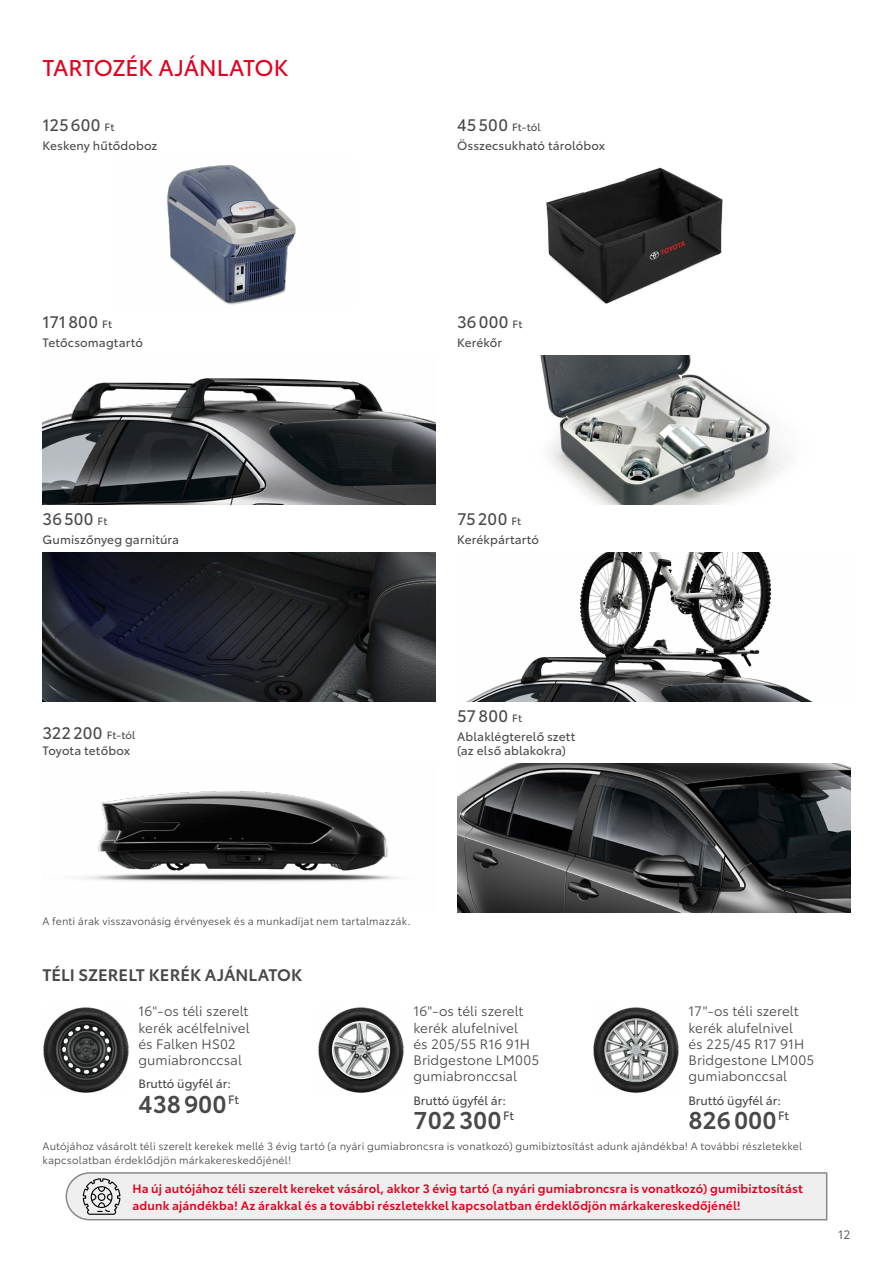
<style>
.page{position:relative;width:893px;height:1263px;background:#fff}
.page>*{position:absolute;margin:0;border:0;box-sizing:border-box;transform-origin:0 0}
.t1{font:600 24px "Toyota Type";color:#494948}
.t2{font:22.5px "Toyota Type";letter-spacing:-.015em;color:#e3001f}
.t3{font:16.5px "Toyota Type";letter-spacing:.03em;color:#494948}
.t4{font:600 16.5px "Toyota Type";color:#494948}
.t5{font:13.5px/16.2px "Toyota Type";letter-spacing:.005em;color:#494948}
.t6{font:600 12px/16.5px "Toyota Type";letter-spacing:.015em;color:#e3001f}
.t7{font:12px/14.4px "Toyota Type";letter-spacing:.01em;color:#494948}
.t8{font:12px "Toyota Type";color:#494948}
.t9{font:10.5px/13.5px "Toyota Type";letter-spacing:.01em;color:#494948}
.t10{font:10.5px "Toyota Type";color:#494948}
.s1{font-size:10.5px}
.s2{font-size:16.5px}
</style>
<div class="page">
<img style="left:318px;top:1007px;width:86px;height:86px">
<img style="left:333px;top:1022px;width:56px;height:56px;border-radius:28px">
<img style="left:593px;top:1007px;width:86px;height:86px">
<img style="left:604px;top:1018px;width:64px;height:64px;border-radius:32px">
<img style="left:58px;top:1082px;width:56px;height:11px">
<div style="left:42px;top:1007px;width:88px;height:75px;background:#000;opacity:.5"></div>
<svg style="left:65px;top:1172px;width:763px;height:49px"></svg>
<img style="left:167px;top:164px;width:129px;height:141px">
<img style="left:546px;top:167px;width:177px;height:137px">
<img style="left:43px;top:378px;width:393px;height:126px">
<img style="left:540px;top:355px;width:248px;height:149px">
<img style="left:43px;top:552px;width:393px;height:149px">
<img style="left:468px;top:552px;width:343px;height:149px">
<img style="left:80px;top:791px;width:319px;height:91px">
<img style="left:457px;top:764px;width:393px;height:148px">
<h2 class="t2" style="left:43px;top:51px;width:247px">TARTOZÉK AJÁNLATOK</h2>
<h3 class="t3" style="left:43px;top:113px;width:73px">125600 <span class="s1">Ft</span></h3>
<p class="t7" style="left:43px;top:138px;width:116px">Keskeny hűtődoboz</p>
<p class="t10" style="left:457px;top:120px;width:85px"><span class="s2">45500</span> Ft-tól</p>
<p class="t7" style="left:457px;top:138px;width:150px">Összecsukható tárolóbox</p>
<h3 class="t3" style="left:43px;top:310px;width:71px">171800 <span class="s1">Ft</span></h3>
<p class="t7" style="left:43px;top:334px;width:102px">Tetőcsomagtartó</p>
<h3 class="t3" style="left:43px;top:507px;width:66px">36500 <span class="s1">Ft</span></h3>
<p class="t7" style="left:43px;top:531px;width:138px">Gumiszőnyeg garnitúra</p>
<h3 class="t3" style="left:457px;top:310px;width:67px">36000 <span class="s1">Ft</span></h3>
<p class="t7" style="left:457px;top:334px;width:47px">Kerékőr</p>
<h3 class="t3" style="left:457px;top:507px;width:66px">75200 <span class="s1">Ft</span></h3>
<p class="t7" style="left:457px;top:531px;width:83px">Kerékpártartó</p>
<h3 class="t3" style="left:43px;top:720px;width:94px">322200 <span class="s1">Ft-tól</span></h3>
<p class="t7" style="left:43px;top:743px;width:89px">Toyota tetőbox</p>
<h3 class="t3" style="left:457px;top:704px;width:66px">57800 <span class="s1">Ft</span></h3>
<p class="t7" style="left:457px;top:728px;width:120px">Ablaklégterelő szett (az első ablakokra)</p>
<p class="t9" style="left:43px;top:914px;width:369px">A fenti árak visszavonásig érvényesek és a munkadíjat nem tartalmazzák.</p>
<h3 class="t4" style="left:43px;top:962px;width:261px">TÉLI SZERELT KERÉK AJÁNLATOK</h3>
<p class="t5" style="left:138px;top:1002px;width:113px">16"-os téli szerelt kerék acélfelnivel és Falken HS02 gumiabronccsal</p>
<p class="t7" style="left:138px;top:1076px;width:94px">Bruttó ügyfél ár:</p>
<h1 class="t1" style="left:138px;top:1086px;width:102px">438900<sup>Ft</sup></h1>
<p class="t5" style="left:413px;top:1002px;width:127px">16"-os téli szerelt kerék alufelnivel<br>és 205/55 R16 91H<br>Bridgestone LM005 gumiabronccsal</p>
<p class="t7" style="left:413px;top:1092px;width:94px">Bruttó ügyfél ár:</p>
<h1 class="t1" style="left:413px;top:1102px;width:102px">702300<sup>Ft</sup></h1>
<p class="t5" style="left:688px;top:1002px;width:127px">17"-os téli szerelt kerék alufelnivel<br>és 225/45 R17 91H<br>Bridgestone LM005 gumiabonccsal</p>
<p class="t7" style="left:688px;top:1092px;width:94px">Bruttó ügyfél ár:</p>
<h1 class="t1" style="left:688px;top:1102px;width:102px">826000<sup>Ft</sup></h1>
<p class="t9" style="left:43px;top:1139px;width:761px">Autójához vásárolt téli szerelt kerekek mellé 3 évig tartó (a nyári gumiabroncsra is vonatkozó) gumibiztosítást adunk ajándékba! A további részletekkel kapcsolatban érdeklődjön márkakereskedőjénél!</p>
<p class="t6" style="left:132px;top:1180px;width:672px">Ha új autójához téli szerelt kereket vásárol, akkor 3 évig tartó (a nyári gumiabroncsra is vonatkozó) gumibiztosítást adunk ajándékba! Az árakkal és a további részletekkel kapcsolatban érdeklődjön márkakereskedőjénél!</p>
<p class="t8" style="left:838px;top:1226px;width:14px">12</p>
</div>
